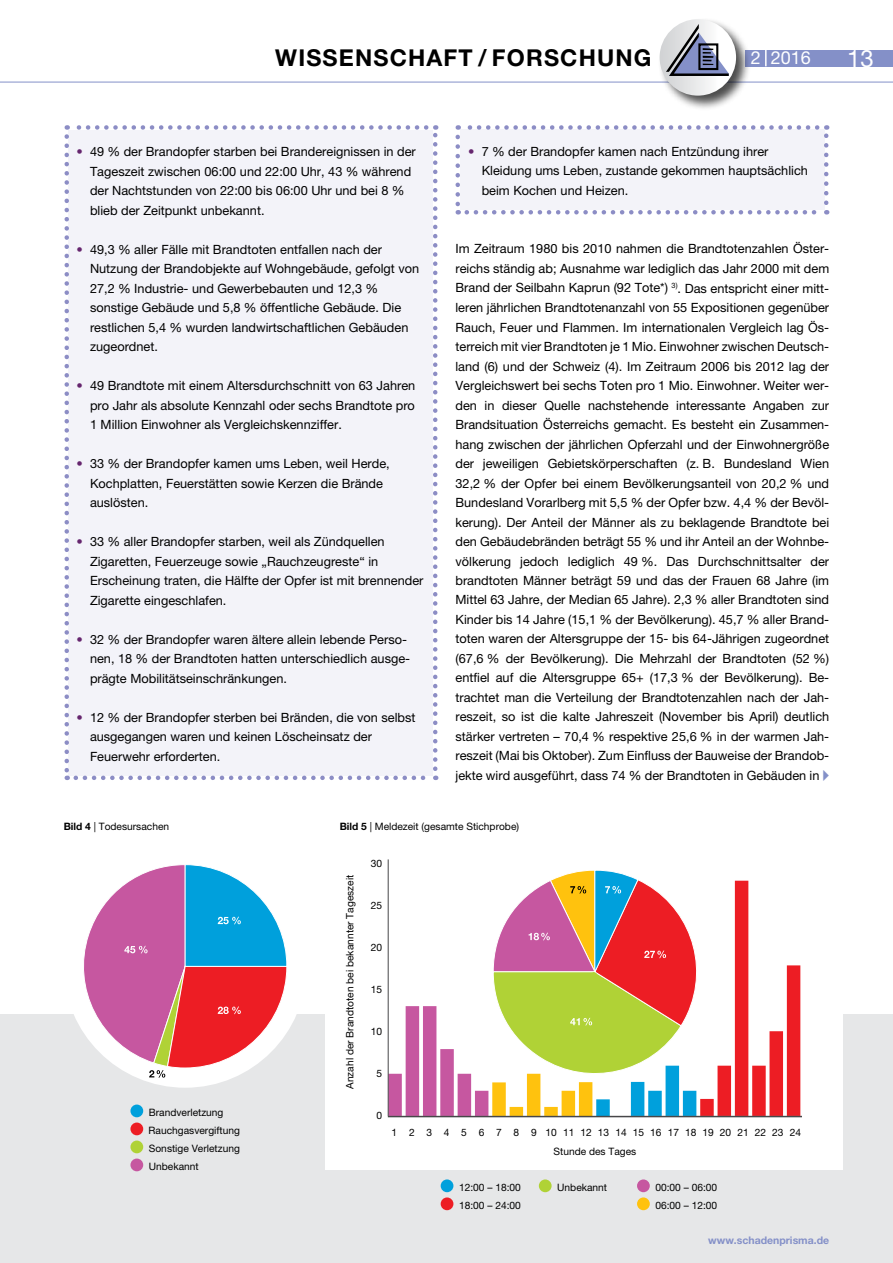
<style>
.page{position:relative;width:893px;height:1263px;background:#fff}
.page>*{position:absolute;margin:0;border:0;box-sizing:border-box;transform-origin:0 0}
.t1{font:24px "Helvetica Neue";color:#fff}
.t2{font:700 23.25px "Helvetica Neue";letter-spacing:.05em;color:#000}
.t3{font:18px "Helvetica Neue";color:#fff}
.t4{font:12.75px/19.5px "Helvetica Neue";color:#000}
.t5{font:700 10.5px "Helvetica Neue";color:#8490c8}
.t6{font:10.2px/18px "Helvetica Neue";color:#000}
.s1{color:#65256e}
.s2{font-family:"European Pi Three";color:#8490c8}
.s3{font-weight:700}
</style>
<div class="page">
<div style="left:0;top:1014px;width:893px;height:249px;background:#e6e7e8"></div>
<div style="left:69px;top:130px;width:364px;height:645px;background:#f3f3f9"></div>
<svg style="left:64px;top:136px;width:5px;height:644px"></svg>
<svg style="left:76px;top:775px;width:360px;height:5px"></svg>
<svg style="left:433px;top:125px;width:4px;height:644px"></svg>
<svg style="left:67px;top:125px;width:359px;height:5px"></svg>
<div style="left:460px;top:130px;width:364px;height:80px;background:#f3f3f9"></div>
<svg style="left:455px;top:137px;width:5px;height:77px"></svg>
<svg style="left:467px;top:210px;width:360px;height:4px"></svg>
<svg style="left:824px;top:125px;width:4px;height:78px"></svg>
<svg style="left:458px;top:125px;width:359px;height:5px"></svg>
<div style="left:745px;top:50px;width:148px;height:16px;background:#8490c8"></div>
<svg style="left:765px;top:50px;width:2px;height:16px"></svg>
<hr style="left:0;top:82px;width:893px;height:1px;background:#8490c8">
<div style="left:657px;top:17px;width:94px;height:94px;background:#000;opacity:.7"></div>
<svg style="left:660px;top:19px;width:76px;height:77px"></svg>
<svg style="left:666px;top:24px;width:63px;height:52px"></svg>
<div style="left:64px;top:845px;width:243px;height:243px;background:#fff;border-radius:50%"></div>
<div style="left:325px;top:850px;width:517px;height:320px;background:#fff"></div>
<div style="left:130px;top:1104px;width:13px;height:13px;background:#00a0dc;border-radius:50%"></div>
<div style="left:130px;top:1122px;width:13px;height:13px;background:#ed1d24;border-radius:50%"></div>
<div style="left:130px;top:1140px;width:13px;height:13px;background:#b0d236;border-radius:50%"></div>
<div style="left:130px;top:1158px;width:13px;height:13px;background:#c657a0;border-radius:50%"></div>
<div style="left:441px;top:1179px;width:12px;height:13px;background:#00a0dc;border-radius:50%"></div>
<div style="left:441px;top:1197px;width:12px;height:13px;background:#ed1d24;border-radius:50%"></div>
<div style="left:539px;top:1179px;width:13px;height:13px;background:#b0d236;border-radius:50%"></div>
<div style="left:637px;top:1179px;width:13px;height:13px;background:#c657a0;border-radius:50%"></div>
<div style="left:637px;top:1197px;width:13px;height:13px;background:#ffc20e;border-radius:50%"></div>
<div style="left:388px;top:1074px;width:14px;height:42px;background:#c657a0"></div>
<div style="left:406px;top:1006px;width:13px;height:110px;background:#c657a0"></div>
<div style="left:423px;top:1006px;width:13px;height:110px;background:#c657a0"></div>
<div style="left:440px;top:1049px;width:14px;height:67px;background:#c657a0"></div>
<div style="left:458px;top:1074px;width:13px;height:42px;background:#c657a0"></div>
<div style="left:475px;top:1091px;width:13px;height:25px;background:#c657a0"></div>
<div style="left:492px;top:1082px;width:14px;height:34px;background:#ffc20e"></div>
<div style="left:510px;top:1107px;width:13px;height:9px;background:#ffc20e"></div>
<div style="left:527px;top:1074px;width:13px;height:42px;background:#ffc20e"></div>
<div style="left:544px;top:1107px;width:14px;height:9px;background:#ffc20e"></div>
<div style="left:562px;top:1091px;width:13px;height:25px;background:#ffc20e"></div>
<div style="left:579px;top:1082px;width:13px;height:34px;background:#ffc20e"></div>
<div style="left:596px;top:1099px;width:14px;height:17px;background:#00a0dc"></div>
<div style="left:631px;top:1082px;width:13px;height:34px;background:#00a0dc"></div>
<div style="left:648px;top:1091px;width:14px;height:25px;background:#00a0dc"></div>
<div style="left:666px;top:1066px;width:13px;height:50px;background:#00a0dc"></div>
<div style="left:683px;top:1091px;width:13px;height:25px;background:#00a0dc"></div>
<div style="left:700px;top:1099px;width:14px;height:17px;background:#ed1d24"></div>
<div style="left:717px;top:1066px;width:14px;height:50px;background:#ed1d24"></div>
<div style="left:735px;top:881px;width:13px;height:235px;background:#ed1d24"></div>
<div style="left:752px;top:1066px;width:14px;height:50px;background:#ed1d24"></div>
<div style="left:769px;top:1031px;width:14px;height:85px;background:#ed1d24"></div>
<div style="left:787px;top:965px;width:13px;height:151px;background:#ed1d24"></div>
<svg style="left:75px;top:864px;width:213px;height:214px"></svg>
<hr style="left:388px;top:859px;width:1px;height:257px;background:#474749">
<hr style="left:388px;top:1116px;width:414px;height:1px;background:#474749">
<svg style="left:492px;top:870px;width:205px;height:218px"></svg>
<h2 class="t2" style="left:275px;top:43px;width:38px">WISSE</h2>
<h2 class="t2" style="left:355px;top:43px;width:67px">NSCHAFT</h2>
<h2 class="t2" style="left:478px;top:43px;width:172px">/ FORSCHUNG</h2>
<h1 class="t1" style="left:847px;top:44px;width:28px">13</h1>
<h3 class="t3" style="left:751px;top:47px;width:62px">2 2016</h3>
<p class="t4" style="left:90px;top:142px;width:327px;text-indent:-13px"><span class="s1">•</span> 49 % der Brandopfer starben bei Brandereignissen in der Tageszeit zwischen 06:00 und 22:00 Uhr, 43 % während der Nachtstunden von 22:00 bis 06:00 Uhr und bei 8 % blieb der Zeitpunkt unbekannt.</p>
<p class="t4" style="left:90px;top:239px;width:331px;text-indent:-13px"><span class="s1">•</span> 49,3 % aller Fälle mit Brandtoten entfallen nach der Nutzung der Brandobjekte auf Wohngebäude, gefolgt von 27,2 % Industrie- und Gewerbebauten und 12,3 % sonstige Gebäude und 5,8 % öffentliche Gebäude. Die restlichen 5,4 % wurden landwirtschaftlichen Gebäuden zugeordnet.</p>
<p class="t4" style="left:90px;top:376px;width:327px;text-align:justify;text-indent:-13px"><span class="s1">•</span> 49 Brandtote mit einem Altersdurchschnitt von 63 Jahren pro Jahr als absolute Kennzahl oder sechs Brandtote pro 1 Million Einwohner als Vergleichskennziffer.</p>
<p class="t4" style="left:90px;top:453px;width:301px;text-indent:-13px"><span class="s1">•</span> 33 % der Brandopfer kamen ums Leben, weil Herde,<br>Kochplatten, Feuerstätten sowie Kerzen die Brände auslösten.</p>
<p class="t4" style="left:90px;top:531px;width:335px;text-indent:-13px"><span class="s1">•</span> 33 % aller Brandopfer starben, weil als Zündquellen Zigaretten, Feuerzeuge sowie „Rauchzeugreste“ in Erscheinung traten, die Hälfte der Opfer ist mit brennender Zigarette eingeschlafen.</p>
<p class="t4" style="left:90px;top:629px;width:322px;text-indent:-13px"><span class="s1">•</span> 32 % der Brandopfer waren ältere allein lebende Perso&shy;nen, 18 % der Brandtoten hatten unterschiedlich ausge&shy;prägte Mobilitätseinschränkungen.</p>
<p class="t4" style="left:90px;top:707px;width:327px;text-indent:-13px"><span class="s1">•</span> 12 % der Brandopfer sterben bei Bränden, die von selbst ausgegangen waren und keinen Löscheinsatz der<br>Feuerwehr erforderten.</p>
<p class="t4" style="left:482px;top:141px;width:328px;text-indent:-13px"><span class="s1">•</span> 7 % der Brandopfer kamen nach Entzündung ihrer<br>Kleidung ums Leben, zustande gekommen hauptsächlich beim Kochen und Heizen.</p>
<p class="t4" style="left:455px;top:239px;width:375px;text-align:justify">Im Zeitraum 1980 bis 2010 nahmen die Brandtotenzahlen Öster&shy;reichs ständig ab; Ausnahme war lediglich das Jahr 2000 mit dem Brand der Seilbahn Kaprun (92 Tote*) <sup>3)</sup>. Das entspricht einer mitt&shy;leren jährlichen Brandtotenanzahl von 55 Expositionen gegenüber Rauch, Feuer und Flammen. Im internationalen Vergleich lag Ös&shy;terreich mit vier Brandtoten je 1 Mio. Einwohner zwischen Deutsch&shy;land (6) und der Schweiz (4). Im Zeitraum 2006 bis 2012 lag der Vergleichswert bei sechs Toten pro 1 Mio. Einwohner. Weiter wer&shy;den in dieser Quelle nachstehende interessante Angaben zur Brandsituation Österreichs gemacht. Es besteht ein Zusammen&shy;hang zwischen der jährlichen Opferzahl und der Einwohnergröße der jeweiligen Gebietskörperschaften (z. B. Bundesland Wien 32,2 % der Opfer bei einem Bevölkerungsanteil von 20,2 % und Bundesland Vorarlberg mit 5,5 % der Opfer bzw. 4,4 % der Bevöl&shy;kerung). Der Anteil der Männer als zu beklagende Brandtote bei den Gebäudebränden beträgt 55 % und ihr Anteil an der Wohnbe&shy;völkerung jedoch lediglich 49 %. Das Durchschnittsalter der brandtoten Männer beträgt 59 und das der Frauen 68 Jahre (im Mittel 63 Jahre, der Median 65 Jahre). 2,3 % aller Brandtoten sind Kinder bis 14 Jahre (15,1 % der Bevölkerung). 45,7 % aller Brand&shy;toten waren der Altersgruppe der 15- bis 64-Jährigen zugeordnet (67,6 % der Bevölkerung). Die Mehrzahl der Brandtoten (52 %) entfiel auf die Altersgruppe 65+ (17,3 % der Bevölkerung). Be&shy;trachtet man die Verteilung der Brandtotenzahlen nach der Jah&shy;reszeit, so ist die kalte Jahreszeit (November bis April) deutlich stärker vertreten – 70,4 % respektive 25,6 % in der warmen Jah&shy;reszeit (Mai bis Oktober). Zum Einfluss der Bauweise der Brandob&shy;jekte wird ausgeführt, dass 74 % der Brandtoten in Gebäuden in <span class="s2">A</span></p>
<p class="t6" style="left:64px;top:817px;width:107px"><span class="s3">BILD 4</span> | Todesursachen</p>
<p class="t6" style="left:340px;top:817px;width:181px"><span class="s3">BILD 5</span> | Meldezeit (gesamte Stichprobe)</p>
<p class="t6" style="left:149px;top:1103px;width:93px">Brandverletzung<br>Rauchgasvergiftung<br>Sonstige Verletzung<br>Unbekannt</p>
<p class="t6" style="left:341px;top:1089px;width:215px;rotate:-90deg">Anzahl der Brandtoten bei bekannter Tageszeit</p>
<p class="t6" style="left:371px;top:854px;width:13px">30</p>
<p class="t6" style="left:371px;top:896px;width:13px">25</p>
<p class="t6" style="left:371px;top:938px;width:13px">20</p>
<p class="t6" style="left:371px;top:980px;width:13px">15</p>
<p class="t6" style="left:371px;top:1022px;width:13px">10</p>
<p class="t6" style="left:376px;top:1064px;width:7px">5</p>
<p class="t6" style="left:376px;top:1106px;width:7px">0</p>
<p class="t6" style="left:392px;top:1123px;width:411px">1 2 3 4 5 6 7 8 9 101112131415161718192021222324</p>
<p class="t6" style="left:553px;top:1142px;width:84px">Stunde des Tages</p>
<p class="t6" style="left:459px;top:1178px;width:63px">12:00 – 18:00<br>18:00 – 24:00</p>
<p class="t6" style="left:557px;top:1178px;width:51px">Unbekannt</p>
<p class="t6" style="left:655px;top:1178px;width:63px">00:00 – 06:00<br>06:00 – 12:00</p>
<p class="t5" style="left:708px;top:1233px;width:122px">WWW.SCHADENPRISMA.DE</p>
</div>
